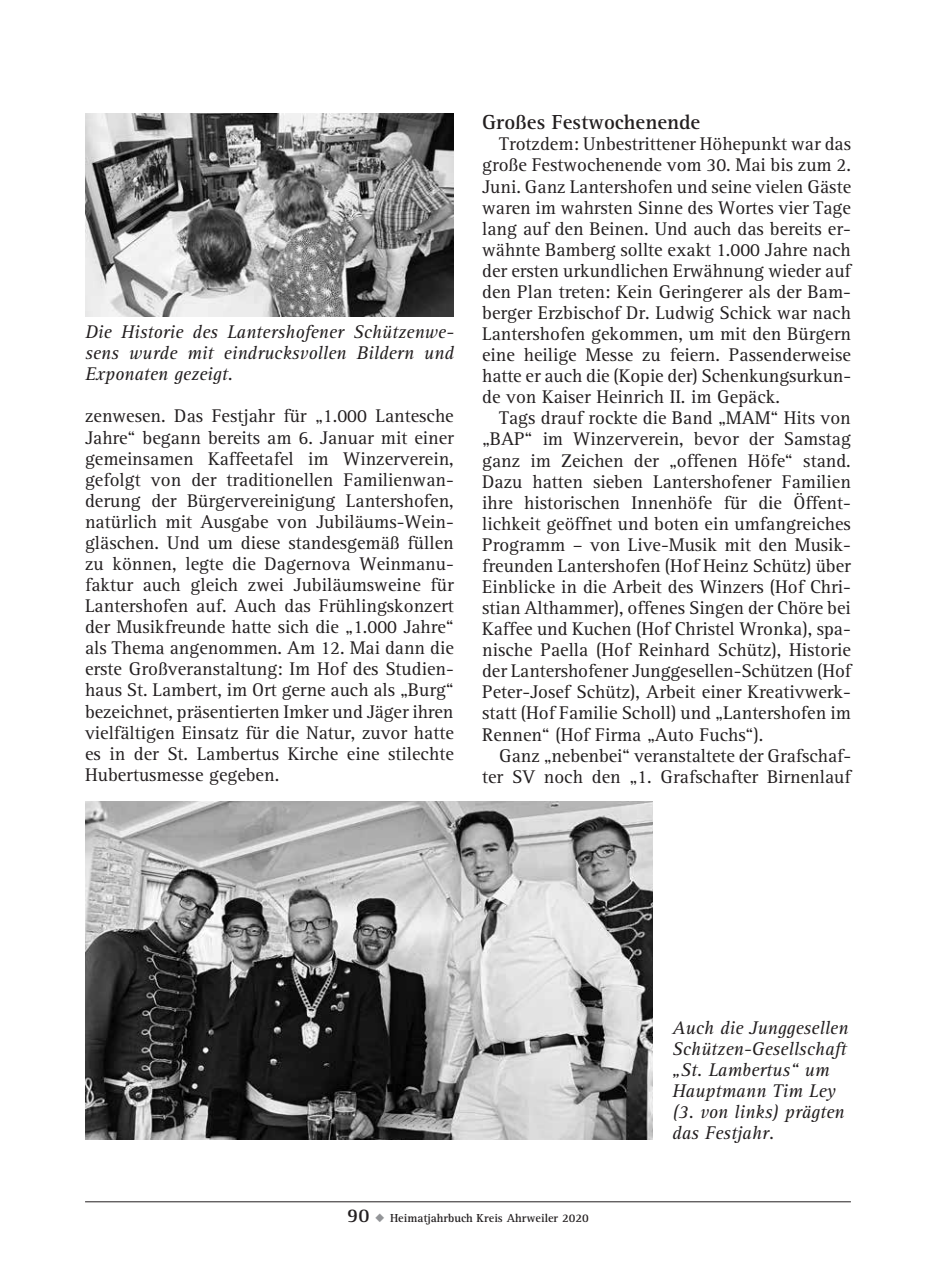
<style>
.page{position:relative;width:936px;height:1276px;background:#fff}
.page>*{position:absolute;margin:0;border:0;box-sizing:border-box;transform-origin:0 0}
.t1{font:700 21px "AT Rotis Serif";color:#231f20}
.t2{font:19px/21px "AT Rotis Serif";color:#231f20;text-align:justify}
.t3{font:italic 19px/21px "AT Rotis Serif";color:#231f20}
.t4{font:700 12px "AT Rotis Serif";color:#231f20}
.s1{font-size:20px}
.s2{color:#939598}
</style>
<div class="page">
<hr style="left:85px;top:1201px;width:765px;height:1px;background:#231f20">
<img style="left:85px;top:802px;width:567px;height:337px">
<img style="left:85px;top:113px;width:369px;height:204px">
<p class="t3" style="left:85px;top:322px;width:370px;text-align:justify">Die Historie des Lantershofener Schützenwe&shy;sens wurde mit eindrucksvollen Bildern und Exponaten gezeigt.</p>
<p class="t2" style="left:85px;top:406px;width:370px">zenwesen. Das Festjahr für „1.000 Lantesche Jahre“ begann bereits am 6. Januar mit einer gemeinsamen Kaffeetafel im Winzerverein, gefolgt von der traditionellen Familienwan&shy;derung der Bürgervereinigung Lantershofen, natürlich mit Ausgabe von Jubiläums-Wein&shy;gläschen. Und um diese standesgemäß füllen zu können, legte die Dagernova Weinmanu&shy;faktur auch gleich zwei Jubiläumsweine für Lantershofen auf. Auch das Frühlingskonzert der Musikfreunde hatte sich die „1.000 Jahre“ als Thema angenommen. Am 12. Mai dann die erste Großveranstaltung: Im Hof des Studien&shy;haus St. Lambert, im Ort gerne auch als „Burg“ bezeichnet, präsentierten Imker und Jäger ihren vielfältigen Einsatz für die Natur, zuvor hatte es in der St. Lambertus Kirche eine stilechte Hubertusmesse gegeben.</p>
<p class="t1" style="left:482px;top:110px;width:219px">Großes Festwochenende</p>
<p class="t2" style="left:482px;top:134px;width:370px;text-indent:17px">Trotzdem: Unbestrittener Höhepunkt war das große Festwochenende vom 30. Mai bis zum 2.<br>Juni. Ganz Lantershofen und seine vielen Gäste waren im wahrsten Sinne des Wortes vier Tage lang auf den Beinen. Und auch das bereits er&shy;wähnte Bamberg sollte exakt 1.000 Jahre nach der ersten urkundlichen Erwähnung wieder auf den Plan treten: Kein Geringerer als der Bam&shy;berger Erzbischof Dr. Ludwig Schick war nach Lantershofen gekommen, um mit den Bürgern eine heilige Messe zu feiern. Passenderweise hatte er auch die (Kopie der) Schenkungsurkun&shy;de von Kaiser Heinrich II. im Gepäck.</p>
<p class="t2" style="left:482px;top:408px;width:370px;text-indent:17px">Tags drauf rockte die Band „MAM“ Hits von „BAP“ im Winzerverein, bevor der Samstag ganz im Zeichen der „offenen Höfe“ stand.<br>Dazu hatten sieben Lantershofener Familien ihre historischen Innenhöfe für die Öffent&shy;lichkeit geöffnet und boten ein umfangreiches Programm – von Live-Musik mit den Musik&shy;freunden Lantershofen (Hof Heinz Schütz) über Einblicke in die Arbeit des Winzers (Hof Chri&shy;stian Althammer), offenes Singen der Chöre bei Kaffee und Kuchen (Hof Christel Wronka), spa&shy;nische Paella (Hof Reinhard Schütz), Historie der Lantershofener Junggesellen-Schützen (Hof Peter-Josef Schütz), Arbeit einer Kreativwerk&shy;statt (Hof Familie Scholl) und „Lantershofen im Rennen“ (Hof Firma „Auto Fuchs“).</p>
<p class="t2" style="left:482px;top:745px;width:370px;text-align:right">Ganz „nebenbei“ veranstaltete der Grafschaf&shy;ter SV noch den „1. Grafschafter Birnenlauf</p>
<p class="t3" style="left:672px;top:1018px;width:177px">Auch die Junggesellen<br>Schützen-Gesellschaft „St. Lambertus“ um<br>Hauptmann Tim Ley (3. von links) prägten das Festjahr.</p>
<p class="t4" style="left:347px;top:1210px;width:243px"><span class="s1">90</span> <span class="s2">◆</span> Heimatjahrbuch Kreis Ahrweiler 2020</p>
</div>
